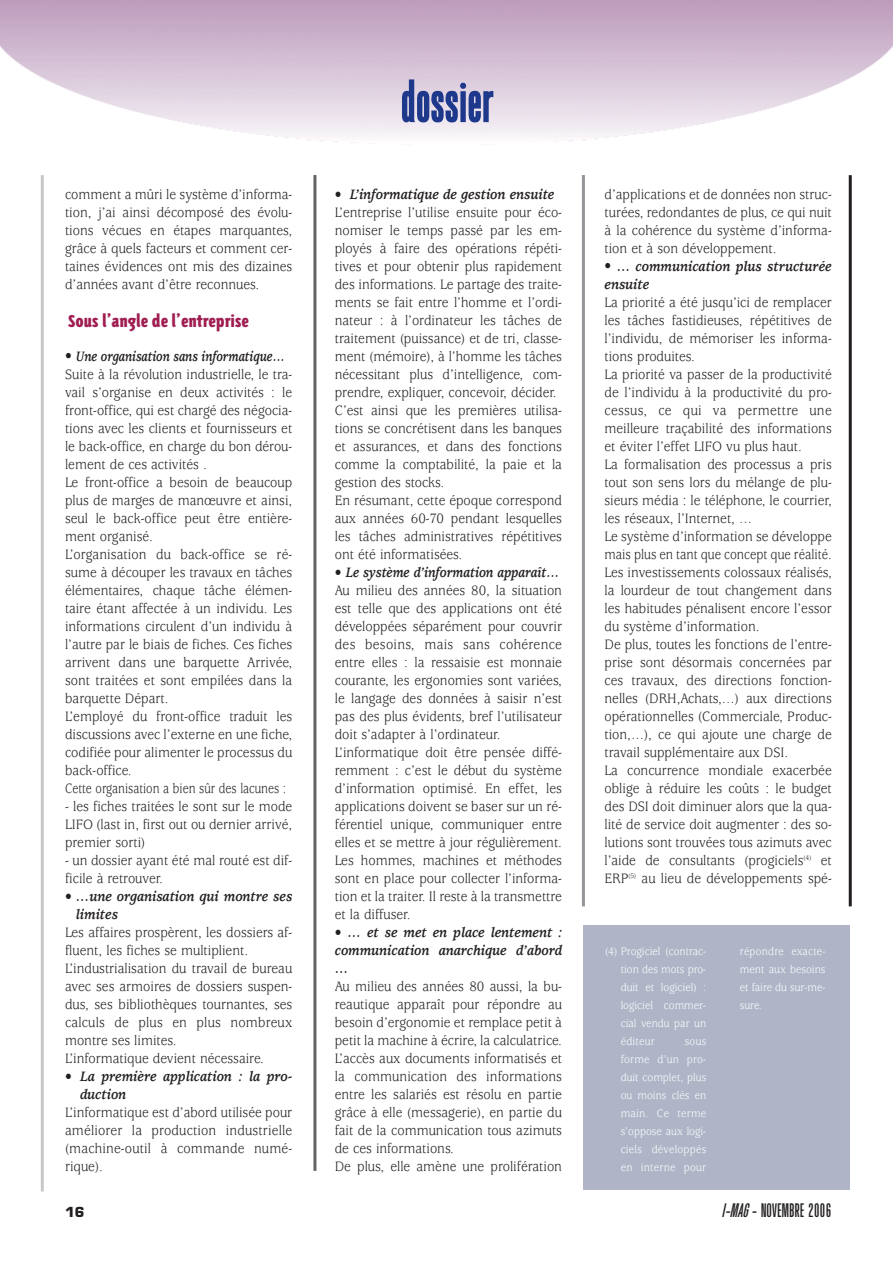
<style>
.page{position:relative;width:893px;height:1263px;background:#fff}
.page>*{position:absolute;margin:0;border:0;box-sizing:border-box;transform-origin:0 0}
.t1{font:54px "Undertaker";letter-spacing:.01em;color:#1e388c}
.t2{font:900 19.8px "Triplex Cond";color:#9f1d51;scale:1.2 1}
.t3{font:18px "Undertaker";color:#231f20}
.t4{font:15px/18px "Usherwood";color:#231f20;scale:.9 1}
.t5{font:italic 700 15px/18px "Usherwood";color:#231f20;scale:.9 1}
.t6{font:700 13.5px "Eurostile";color:#231f20}
.t7{font:12px/18px "Usherwood";color:#fff;text-align:justify;scale:.9 1}
.s1{font-weight:700;font-style:italic}
.s2{font-weight:400;font-style:normal}
.s3{font-style:italic}
</style>
<div class="page">
<div style="left:583px;top:925px;width:267px;height:265px;background:#afb5c7"></div>
<hr style="left:849px;top:175px;width:3px;height:731px;background:#231f20">
<hr style="left:41px;top:175px;width:3px;height:1016px;background:#c6c8ca">
<hr style="left:582px;top:175px;width:3px;height:731px;background:#939598">
<hr style="left:313px;top:175px;width:3px;height:996px;background:#636466">
<p class="t4" style="left:65px;top:186px;width:254px;text-align:justify">comment a mûri le système d’informa&shy;tion, j’ai ainsi décomposé des évolu&shy;tions vécues en étapes marquantes, grâce à quels facteurs et comment cer&shy;taines évidences ont mis des dizaines d’années avant d’être reconnues.</p>
<h2 class="t2" style="left:69px;top:313px;width:152px">Sous l’angle de l’entreprise</h2>
<p class="t4" style="left:65px;top:348px;width:254px">• <span class="s1">Une organisation sans informatique… </span>Suite à la révolution industrielle, le tra&shy;vail s’organise en deux activités : le front-office, qui est chargé des négocia&shy;tions avec les clients et fournisseurs et le back-office, en charge du bon dérou&shy;lement de ces activités .<br>Le front-office a besoin de beaucoup plus de marges de manœuvre et ainsi, seul le back-office peut être entière&shy;ment organisé.<br>L’organisation du back-office se ré&shy;sume à découper les travaux en tâches élémentaires, chaque tâche élémen&shy;taire étant affectée à un individu. Les informations circulent d’un individu à l’autre par le biais de fiches. Ces fiches arrivent dans une barquette Arrivée, sont traitées et sont empilées dans la barquette Départ.<br>L’employé du front-office traduit les discussions avec l’externe en une fiche, codifiée pour alimenter le processus du back-office.<br>Cette organisation a bien sûr des lacunes :</p>
<p class="t4" style="left:65px;top:798px;width:254px;text-align:justify">- les fiches traitées le sont sur le mode LIFO (last in, first out ou dernier arrivé, premier sorti)</p>
<p class="t4" style="left:65px;top:852px;width:254px">- un dossier ayant été mal routé est dif&shy;ficile à retrouver.</p>
<p class="t5" style="left:76px;top:888px;width:242px;text-indent:-11px">• …une organisation qui montre ses limites</p>
<p class="t4" style="left:65px;top:924px;width:254px">Les affaires prospèrent, les dossiers af&shy;fluent, les fiches se multiplient.<br>L’industrialisation du travail de bureau avec ses armoires de dossiers suspen&shy;dus, ses bibliothèques tournantes, ses calculs de plus en plus nombreux montre ses limites.<br>L’informatique devient nécessaire.</p>
<p class="t5" style="left:80px;top:1068px;width:237px;text-indent:-15px">• La première application : la pro&shy;duction</p>
<p class="t4" style="left:65px;top:1104px;width:254px;text-align:justify">L’informatique est d’abord utilisée pour améliorer la production industrielle (machine-outil à commande numé&shy;rique).</p>
<h1 class="t1" style="left:402px;top:79px;width:94px">dossier</h1>
<p class="t5" style="left:335px;top:186px;width:246px">• L’informatique de gestion ensuite</p>
<p class="t4" style="left:335px;top:204px;width:254px">L’entreprise l’utilise ensuite pour éco&shy;nomiser le temps passé par les em&shy;ployés à faire des opérations répéti&shy;tives et pour obtenir plus rapidement des informations. Le partage des traite&shy;ments se fait entre l’homme et l’ordi&shy;nateur : à l’ordinateur les tâches de traitement (puissance) et de tri, classe&shy;ment (mémoire), à l’homme les tâches nécessitant plus d’intelligence, com&shy;prendre, expliquer, concevoir, décider.<br>C’est ainsi que les premières utilisa&shy;tions se concrétisent dans les banques et assurances, et dans des fonctions comme la comptabilité, la paie et la gestion des stocks.<br>En résumant, cette époque correspond aux années 60-70 pendant lesquelles les tâches administratives répétitives ont été informatisées.</p>
<p class="t5" style="left:335px;top:564px;width:251px">• Le système d’information apparaît…</p>
<p class="t4" style="left:335px;top:582px;width:254px">Au milieu des années 80, la situation est telle que des applications ont été développées séparément pour couvrir des besoins, mais sans cohérence entre elles : la ressaisie est monnaie courante, les ergonomies sont variées, le langage des données à saisir n’est pas des plus évidents, bref l’utilisateur doit s’adapter à l’ordinateur.<br>L’informatique doit être pensée diffé&shy;remment : c’est le début du système d’information optimisé. En effet, les applications doivent se baser sur un ré&shy;férentiel unique, communiquer entre elles et se mettre à jour régulièrement.<br>Les hommes, machines et méthodes sont en place pour collecter l’informa&shy;tion et la traiter. Il reste à la transmettre et la diffuser.</p>
<p class="t5" style="left:335px;top:924px;width:254px;text-align:justify">• … et se met en place lentement : communication anarchique d’abord …</p>
<p class="t4" style="left:335px;top:978px;width:254px">Au milieu des années 80 aussi, la bu&shy;reautique apparaît pour répondre au besoin d’ergonomie et remplace petit à petit la machine à écrire, la calculatrice.<br>L’accès aux documents informatisés et la communication des informations entre les salariés est résolu en partie grâce à elle (messagerie), en partie du fait de la communication tous azimuts de ces informations.<br>De plus, elle amène une prolifération</p>
<p class="t4" style="left:604px;top:186px;width:254px;text-align:justify">d’applications et de données non struc&shy;turées, redondantes de plus, ce qui nuit à la cohérence du système d’informa&shy;tion et à son développement.</p>
<p class="t5" style="left:604px;top:258px;width:254px"><span class="s2">•</span> … communication plus structurée ensuite</p>
<p class="t4" style="left:604px;top:294px;width:254px">La priorité a été jusqu’ici de remplacer les tâches fastidieuses, répétitives de l’individu, de mémoriser les informa&shy;tions produites.<br>La priorité va passer de la productivité de l’individu à la productivité du pro&shy;cessus, ce qui va permettre une meilleure traçabilité des informations et éviter l’effet LIFO vu plus haut.<br>La formalisation des processus a pris tout son sens lors du mélange de plu&shy;sieurs média : le téléphone, le courrier, les réseaux, l’Internet, …<br>Le système d’information se développe mais plus en tant que concept que réalité.<br>Les investissements colossaux réalisés, la lourdeur de tout changement dans les habitudes pénalisent encore l’essor du système d’information.<br>De plus, toutes les fonctions de l’entre&shy;prise sont désormais concernées par ces travaux, des directions fonction&shy;nelles (DRH,Achats,…) aux directions opérationnelles (Commerciale, Produc&shy;tion,…), ce qui ajoute une charge de travail supplémentaire aux DSI.<br>La concurrence mondiale exacerbée oblige à réduire les coûts : le budget des DSI doit diminuer alors que la qua&shy;lité de service doit augmenter : des so&shy;lutions sont trouvées tous azimuts avec l’aide de consultants (progiciels<sup>(4)</sup> et ERP<sup>(5)</sup> au lieu de développements spé-</p>
<p class="t7" style="left:621px;top:943px;width:97px;text-indent:-16px">(4) Progiciel (contrac&shy;tion des mots pro&shy;duit et logiciel) : logiciel commer&shy;cial vendu par un éditeur</p>
<p class="t7" style="left:621px;top:1033px;width:97px;text-indent:64px">sous forme d’un pro&shy;duit complet, plus ou moins clés en main. Ce terme s’oppose aux logi&shy;ciels développés en interne pour</p>
<p class="t7" style="left:740px;top:943px;width:97px">répondre exacte&shy;ment aux besoins et faire du sur-me&shy;sure.</p>
<p class="t6" style="left:65px;top:1207px;width:21px">16</p>
<p class="t3" style="left:722px;top:1203px;width:111px"><span class="s3">I-MAG</span>- NOVEMBRE 2006</p>
</div>
